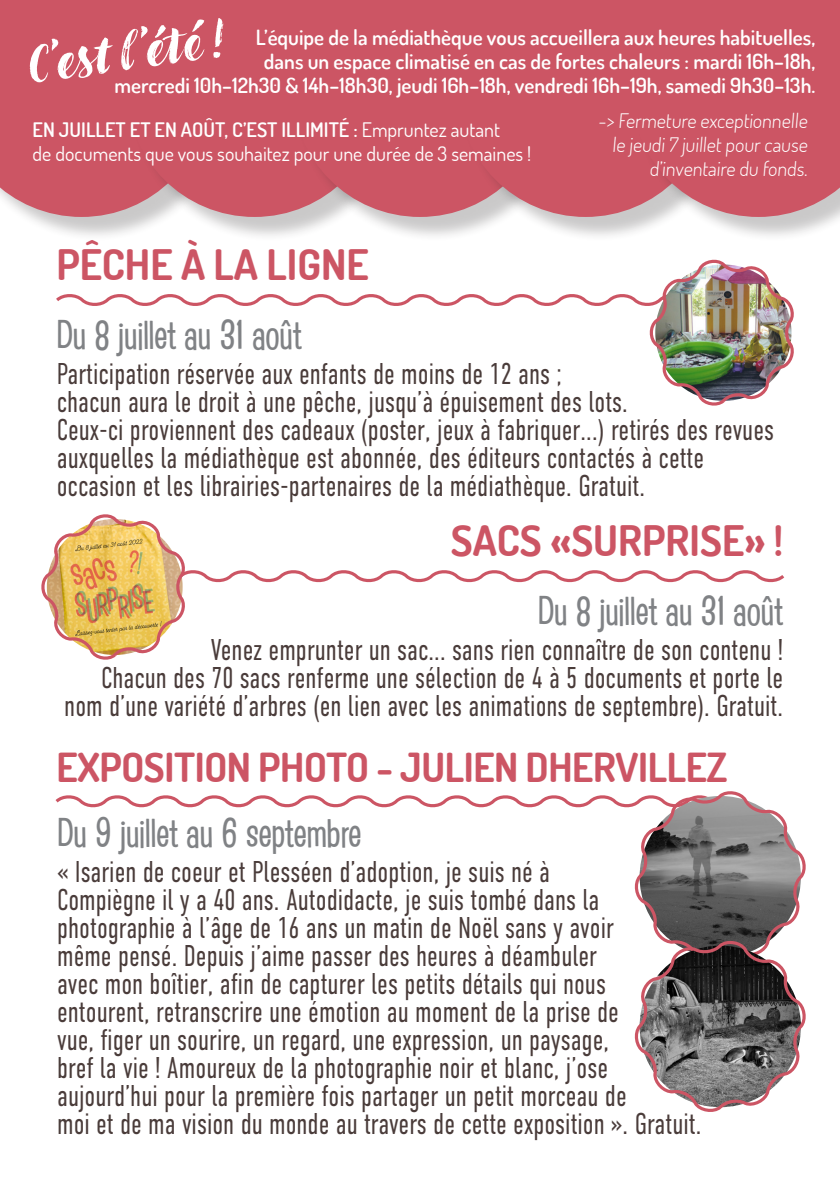
<style>
.page{position:relative;width:840px;height:1191px;background:#fff}
.page>*{position:absolute;margin:0;border:0;box-sizing:border-box;transform-origin:0 0}
.t1{font:italic 700 58px "Liebe Gerda";color:#fff}
.t2{font:700 42px "Dosis";color:#cc5564}
.t3{font:700 40px "Dosis";letter-spacing:-.01em;color:#cc5564}
.t4{font:38px "Hooligan JF";color:#808285}
.t5{font:300 30px/28px "DIN Condensed";color:#4a3c3a;scale:.9 1}
.t6{font:600 21px "Dosis";color:#fff}
.t7{font:300 20px "Dosis";color:#fff}
.t8{font:20px "Dosis";color:#fff}
.t9{font:600 20px "Dosis";color:#fff}
.s1{font-weight:400}
</style>
<div class="page">
<svg style="left:41px;top:514px;width:744px;height:146px"></svg>
<svg style="left:56px;top:259px;width:738px;height:147px"></svg>
<svg style="left:55px;top:791px;width:751px;height:321px"></svg>
<div style="left:0;top:0;width:234px;height:242px;background:#231f20;opacity:.24"></div>
<div style="left:0;top:0;width:126px;height:217px;background:#cc5564"></div>
<div style="left:129px;top:0;width:278px;height:242px;background:#231f20;opacity:.24"></div>
<div style="left:126px;top:0;width:166px;height:217px;background:#cc5564"></div>
<div style="left:295px;top:0;width:277px;height:242px;background:#231f20;opacity:.24"></div>
<div style="left:292px;top:0;width:165px;height:217px;background:#cc5564"></div>
<div style="left:460px;top:0;width:277px;height:242px;background:#231f20;opacity:.24"></div>
<div style="left:457px;top:0;width:173px;height:217px;background:#cc5564"></div>
<div style="left:633px;top:0;width:206px;height:242px;background:#231f20;opacity:.24"></div>
<div style="left:630px;top:0;width:209px;height:217px;background:#cc5564"></div>
<p class="t1" style="left:21px;top:30px;width:201px;rotate:-8deg">C’est l’été !</p>
<p class="t6" style="left:256px;top:24px;width:560px">L’équipe de la médiathèque vous accueillera aux heures habituelles,</p>
<p class="t6" style="left:264px;top:48px;width:552px">dans un espace climatisé en cas de fortes chaleurs : mardi 16h–18h,</p>
<p class="t6" style="left:114px;top:72px;width:701px">mercredi 10h–12h30 &amp; 14h–18h30, jeudi 16h–18h, vendredi 16h–19h, samedi 9h30–13h.</p>
<p class="t7" style="left:598px;top:108px;width:213px">-&gt; Fermeture exceptionnelle</p>
<p class="t7" style="left:611px;top:132px;width:199px">le jeudi 7 juillet pour cause</p>
<p class="t7" style="left:649px;top:156px;width:162px">d’inventaire du fonds.</p>
<p class="t9" style="left:33px;top:117px;width:468px">EN JUILLET ET EN AOÛT, C’EST ILLIMITÉ : <span class="s1">Empruntez autant</span></p>
<p class="t8" style="left:33px;top:140px;width:500px">de documents que vous souhaitez pour une durée de 3 semaines !</p>
<p class="t2" style="left:56px;top:237px;width:314px">PÊCHE À LA LIGNE</p>
<p class="t4" style="left:56px;top:309px;width:247px">Du 8 juillet au 31 août</p>
<p class="t5" style="left:57px;top:360px;width:562px">Participation réservée aux enfants de moins de 12 ans ;</p>
<p class="t5" style="left:57px;top:388px;width:636px">chacun aura le droit à une pêche, jusqu’à épuisement des lots.</p>
<p class="t5" style="left:57px;top:416px;width:798px">Ceux-ci proviennent des cadeaux (poster, jeux à fabriquer...) retirés des revues auxquelles la médiathèque est abonnée, des éditeurs contactés à cette</p>
<p class="t5" style="left:57px;top:472px;width:655px">occasion et les librairies-partenaires de la médiathèque. Gratuit.</p>
<p class="t2" style="left:450px;top:513px;width:333px">SACS «SURPRISE» !</p>
<p class="t4" style="left:537px;top:585px;width:247px">Du 8 juillet au 31 août</p>
<p class="t5" style="left:211px;top:636px;width:637px">Venez emprunter un sac... sans rien connaître de son contenu !</p>
<p class="t5" style="left:101px;top:664px;width:759px">Chacun des 70 sacs renferme une sélection de 4 à 5 documents et porte le</p>
<p class="t5" style="left:64px;top:692px;width:799px">nom d’une variété d’arbres (en lien avec les animations de septembre). Gratuit.</p>
<p class="t3" style="left:57px;top:742px;width:672px">EXPOSITION PHOTO - JULIEN DHERVILLEZ</p>
<p class="t4" style="left:57px;top:807px;width:305px">Du 9 juillet au 6 septembre</p>
<p class="t5" style="left:57px;top:858px;width:549px">« Isarien de coeur et Plesséen d’adoption, je suis né à</p>
<p class="t5" style="left:57px;top:886px;width:604px">Compiègne il y a 40 ans. Autodidacte, je suis tombé dans la</p>
<p class="t5" style="left:57px;top:914px;width:619px">photographie à l’âge de 16 ans un matin de Noël sans y avoir</p>
<p class="t5" style="left:57px;top:942px;width:601px">même pensé. Depuis j’aime passer des heures à déambuler</p>
<p class="t5" style="left:57px;top:970px;width:611px">avec mon boîtier, afin de capturer les petits détails qui nous</p>
<p class="t5" style="left:57px;top:998px;width:625px">entourent, retranscrire une émotion au moment de la prise de</p>
<p class="t5" style="left:57px;top:1026px;width:614px">vue, figer un sourire, un regard, une expression, un paysage,</p>
<p class="t5" style="left:57px;top:1054px;width:613px">bref la vie ! Amoureux de la photographie noir et blanc, j’ose</p>
<p class="t5" style="left:57px;top:1082px;width:634px">aujourd’hui pour la première fois partager un petit morceau de</p>
<p class="t5" style="left:57px;top:1110px;width:717px">moi et de ma vision du monde au travers de cette exposition ». Gratuit.</p>
</div>
